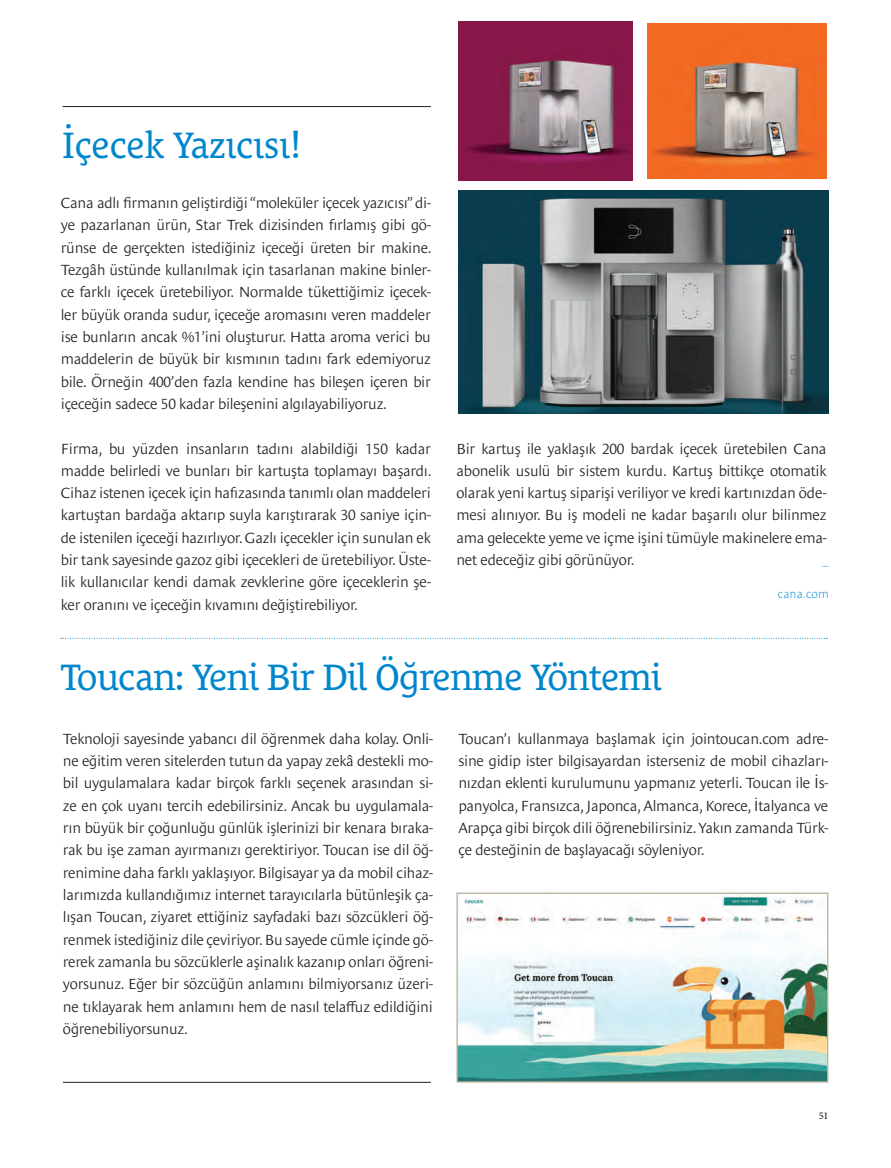
<style>
.page{position:relative;width:891px;height:1168px;background:#fff}
.page>*{position:absolute;margin:0;border:0;box-sizing:border-box;transform-origin:0 0}
.t1{font:37.5px "Le Monde Courrier Pro";letter-spacing:-.025em;color:#0086cc}
.t2{font:300 15px/22.4px "Le Monde Sans Pro";letter-spacing:-.02em;color:#231f20;text-align:justify}
.t3{font:300 expanded 12px "Le Monde Sans Pro";letter-spacing:.01em;color:#0086cc}
.t4{font:500 10.35px "Minion Pro";color:#231f20}
</style>
<div class="page">
<hr style="left:63px;top:1082px;width:368px;height:1px;background:#231f20">
<hr style="left:63px;top:106px;width:368px;height:1px;background:#231f20">
<img style="left:458px;top:191px;width:370px;height:223px">
<img style="left:458px;top:894px;width:368px;height:186px">
<div style="left:456px;top:892px;width:372px;height:190px;border:1px solid #bcb39d"></div>
<img style="left:458px;top:21px;width:175px;height:160px">
<img style="left:647px;top:23px;width:179px;height:155px">
<svg style="left:61px;top:638px;width:766px;height:1px"></svg>
<h1 class="t1" style="left:62px;top:115px;width:241px">İçecek Yazıcısı!</h1>
<p class="t2" style="left:61px;top:190px;width:372px">Cana adlı firmanın geliştirdiği “moleküler içecek yazıcısı” di&shy;ye pazarlanan ürün, Star Trek dizisinden fırlamış gibi gö&shy;rünse de gerçekten istediğiniz içeceği üreten bir makine.<br>Tezgâh üstünde kullanılmak için tasarlanan makine binler&shy;ce farklı içecek üretebiliyor. Normalde tükettiğimiz içecek&shy;ler büyük oranda sudur, içeceğe aromasını veren maddeler ise bunların ancak %1’ini oluşturur. Hatta aroma verici bu maddelerin de büyük bir kısmının tadını fark edemiyoruz bile. Örneğin 400’den fazla kendine has bileşen içeren bir içeceğin sadece 50 kadar bileşenini algılayabiliyoruz.</p>
<p class="t2" style="left:61px;top:435px;width:372px">Firma, bu yüzden insanların tadını alabildiği 150 kadar madde belirledi ve bunları bir kartuşta toplamayı başardı.<br>Cihaz istenen içecek için hafızasında tanımlı olan maddeleri kartuştan bardağa aktarıp suyla karıştırarak 30 saniye için&shy;de istenilen içeceği hazırlıyor. Gazlı içecekler için sunulan ek bir tank sayesinde gazoz gibi içecekleri de üretebiliyor. Üste&shy;lik kullanıcılar kendi damak zevklerine göre içeceklerin şe&shy;ker oranını ve içeceğin kıvamını değiştirebiliyor.</p>
<p class="t2" style="left:456px;top:435px;width:371px">Bir kartuş ile yaklaşık 200 bardak içecek üretebilen Cana abonelik usulü bir sistem kurdu. Kartuş bittikçe otomatik olarak yeni kartuş siparişi veriliyor ve kredi kartınızdan öde&shy;mesi alınıyor. Bu iş modeli ne kadar başarılı olur bilinmez ama gelecekte yeme ve içme işini tümüyle makinelere ema&shy;net edeceğiz gibi görünüyor.</p>
<p class="t3" style="left:822px;top:551px;width:8px">_</p>
<p class="t3" style="left:777px;top:584px;width:52px">cana.com</p>
<h1 class="t1" style="left:61px;top:647px;width:602px">Toucan: Yeni Bir Dil Öğrenme Yöntemi</h1>
<p class="t2" style="left:63px;top:725px;width:371px">Teknoloji sayesinde yabancı dil öğrenmek daha kolay. Onli&shy;ne eğitim veren sitelerden tutun da yapay zekâ destekli mo&shy;bil uygulamalara kadar birçok farklı seçenek arasından si&shy;ze en çok uyanı tercih edebilirsiniz. Ancak bu uygulamala&shy;rın büyük bir çoğunluğu günlük işlerinizi bir kenara bıraka&shy;rak bu işe zaman ayırmanızı gerektiriyor. Toucan ise dil öğ&shy;renimine daha farklı yaklaşıyor. Bilgisayar ya da mobil cihaz&shy;larımızda kullandığımız internet tarayıcılarla bütünleşik ça&shy;lışan Toucan, ziyaret ettiğiniz sayfadaki bazı sözcükleri öğ&shy;renmek istediğiniz dile çeviriyor. Bu sayede cümle içinde gö&shy;rerek zamanla bu sözcüklerle aşinalık kazanıp onları öğreni&shy;yorsunuz. Eğer bir sözcüğün anlamını bilmiyorsanız üzeri&shy;ne tıklayarak hem anlamını hem de nasıl telaffuz edildiğini öğrenebiliyorsunuz.</p>
<p class="t2" style="left:458px;top:725px;width:371px">Toucan’ı kullanmaya başlamak için jointoucan.com adre&shy;sine gidip ister bilgisayardan isterseniz de mobil cihazları&shy;nızdan eklenti kurulumunu yapmanız yeterli. Toucan ile İs&shy;panyolca, Fransızca, Japonca, Almanca, Korece, İtalyanca ve Arapça gibi birçok dili öğrenebilirsiniz. Yakın zamanda Türk&shy;çe desteğinin de başlayacağı söyleniyor.</p>
<p class="t4" style="left:818px;top:1109px;width:11px">51</p>
</div>
